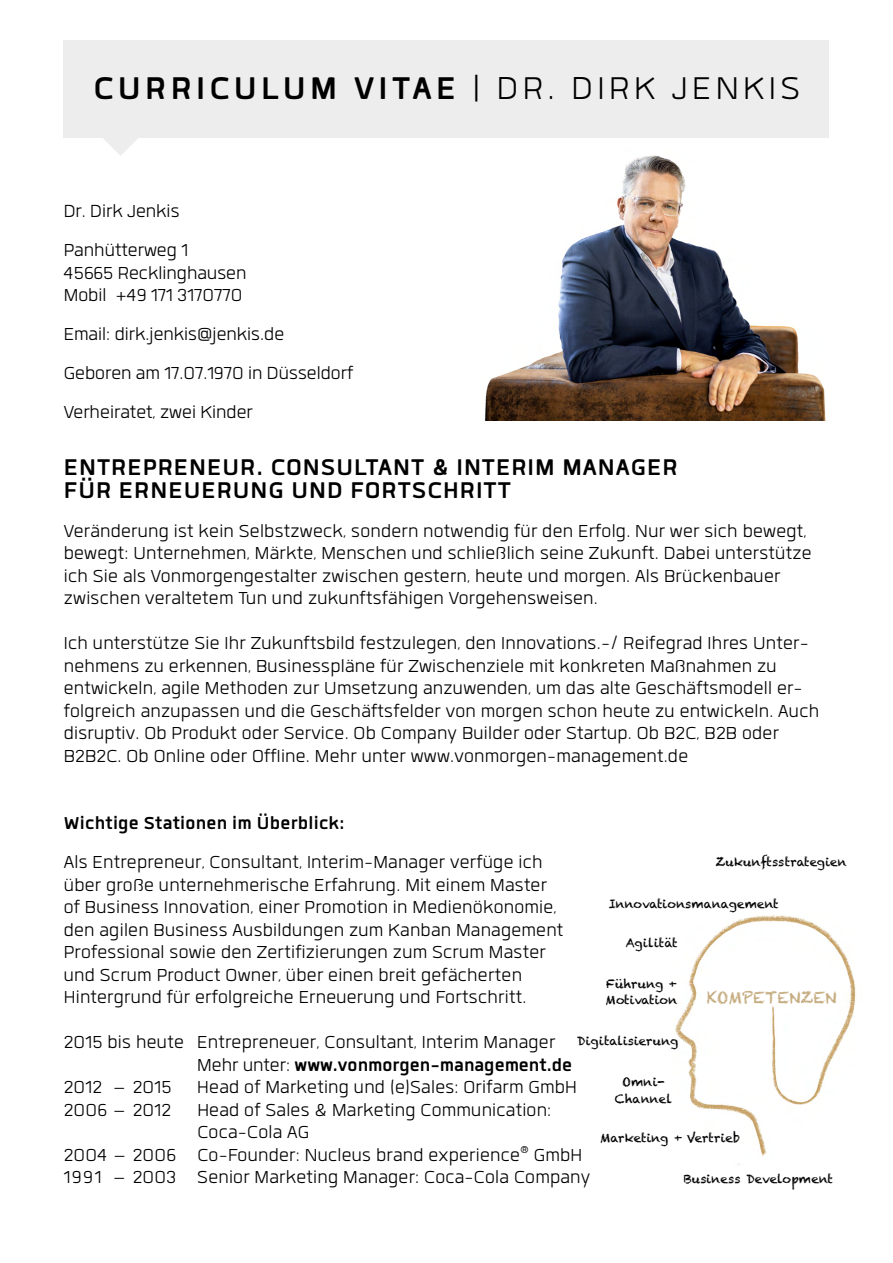
<style>
.page{position:relative;width:893px;height:1263px;background:#fff}
.page>*{position:absolute;margin:0;border:0;box-sizing:border-box;transform-origin:0 0}
.t1{font:700 43.5px "Quan";letter-spacing:.1em;color:#000}
.t2{font:700 31.5px/22.5px "Quan";letter-spacing:.03em;color:#000}
.t3{font:24px/22.5px "Quan";letter-spacing:.01em;color:#000}
.t4{font:700 24px "Quan";letter-spacing:.01em;color:#000}
.t5{font:16.05px "Chalkduster";color:#c6ad81}
.t6{font:12.15px/16.5px "Chalkduster";color:#000}
.s1{font-weight:400}
</style>
<div class="page">
<div style="left:64px;top:40px;width:765px;height:97px;background:#ededed"></div>
<svg style="left:102px;top:137px;width:37px;height:19px"></svg>
<img style="left:675px;top:915px;width:181px;height:250px">
<img style="left:484px;top:155px;width:342px;height:265px">
<h1 class="t1" style="left:94px;top:67px;width:708px">CURRICULUM VITAE <span class="s1">| DR. DIRK JENKIS</span></h1>
<p class="t3" style="left:64px;top:192px;width:126px;line-height:39px">Dr. Dirk Jenkis<br>Panhütterweg 1</p>
<p class="t3" style="left:64px;top:261px;width:184px">45665 Recklinghausen<br>Mobil +49 171 3170770</p>
<p class="t3" style="left:64px;top:315px;width:291px;line-height:39px">Email: dirk.jenkis@jenkis.de<br>Geboren am 17.07.1970 in Düsseldorf<br>Verheiratet, zwei Kinder</p>
<h2 class="t2" style="left:64px;top:456px;width:615px">ENTREPRENEUR. CONSULTANT &amp; INTERIM MANAGER<br>FÜR ERNEUERUNG UND FORTSCHRITT</h2>
<p class="t3" style="left:64px;top:519px;width:749px">Veränderung ist kein Selbstzweck, sondern notwendig für den Erfolg. Nur wer sich bewegt, bewegt: Unternehmen, Märkte, Menschen und schließlich seine Zukunft. Dabei unterstütze ich Sie als Vonmorgengestalter zwischen gestern, heute und morgen. Als Brückenbauer zwischen veraltetem Tun und zukunftsfähigen Vorgehensweisen.</p>
<p class="t3" style="left:64px;top:632px;width:757px">Ich unterstütze Sie Ihr Zukunftsbild festzulegen, den Innovations.-/ Reifegrad Ihres Unter&shy;nehmens zu erkennen, Businesspläne für Zwischenziele mit konkreten Maßnahmen zu entwickeln, agile Methoden zur Umsetzung anzuwenden, um das alte Geschäftsmodell er&shy;folgreich anzupassen und die Geschäftsfelder von morgen schon heute zu entwickeln. Auch disruptiv. Ob Produkt oder Service. Ob Company Builder oder Startup. Ob B2C, B2B oder B2B2C. Ob Online oder Offline. Mehr unter www.vonmorgen-management.de</p>
<p class="t4" style="left:64px;top:812px;width:282px">Wichtige Stationen im Überblick:</p>
<p class="t3" style="left:64px;top:851px;width:501px">Als Entrepreneur, Consultant, Interim-Manager verfüge ich über große unternehmerische Erfahrung. Mit einem Master of Business Innovation, einer Promotion in Medienökonomie, den agilen Business Ausbildungen zum Kanban Management Professional sowie den Zertifizierungen zum Scrum Master und Scrum Product Owner, über einen breit gefächerten Hintergrund für erfolgreiche Erneuerung und Fortschritt.</p>
<p class="t3" style="left:64px;top:1031px;width:493px">2015 bis heute Entrepreneuer, Consultant, Interim Manager</p>
<p class="t4" style="left:197px;top:1053px;width:376px"><span class="s1">Mehr unter:</span> www.vonmorgen-management.de</p>
<p class="t3" style="left:64px;top:1076px;width:515px">2012 – 2015 Head of Marketing und (e)Sales: Orifarm GmbH</p>
<p class="t3" style="left:64px;top:1098px;width:489px">2006 – 2012 Head of Sales &amp; Marketing Communication:</p>
<p class="t3" style="left:197px;top:1121px;width:114px">Coca-Cola AG</p>
<p class="t3" style="left:64px;top:1143px;width:520px">2004 – 2006 Co-Founder: Nucleus brand experience<sup>®</sup> GmbH</p>
<p class="t3" style="left:64px;top:1166px;width:528px">1991 – 2003 Senior Marketing Manager: Coca-Cola Company</p>
<p class="t6" style="left:684px;top:1171px;width:151px">Business Development</p>
<p class="t6" style="left:716px;top:854px;width:132px">Zukunftsstrategien</p>
<p class="t6" style="left:609px;top:895px;width:172px">Innovationsmanagement</p>
<p class="t6" style="left:626px;top:934px;width:54px">Agilität</p>
<p class="t6" style="left:605px;top:975px;width:73px">Führung +<br>Motivation</p>
<p class="t5" style="left:707px;top:988px;width:131px">KOMPETENZEN</p>
<p class="t6" style="left:577px;top:1033px;width:103px">Digitalisierung</p>
<p class="t6" style="left:615px;top:1073px;width:59px;text-align:center">Omni-<br>Channel</p>
<p class="t6" style="left:600px;top:1129px;width:141px">Marketing + Vertrieb</p>
</div>
